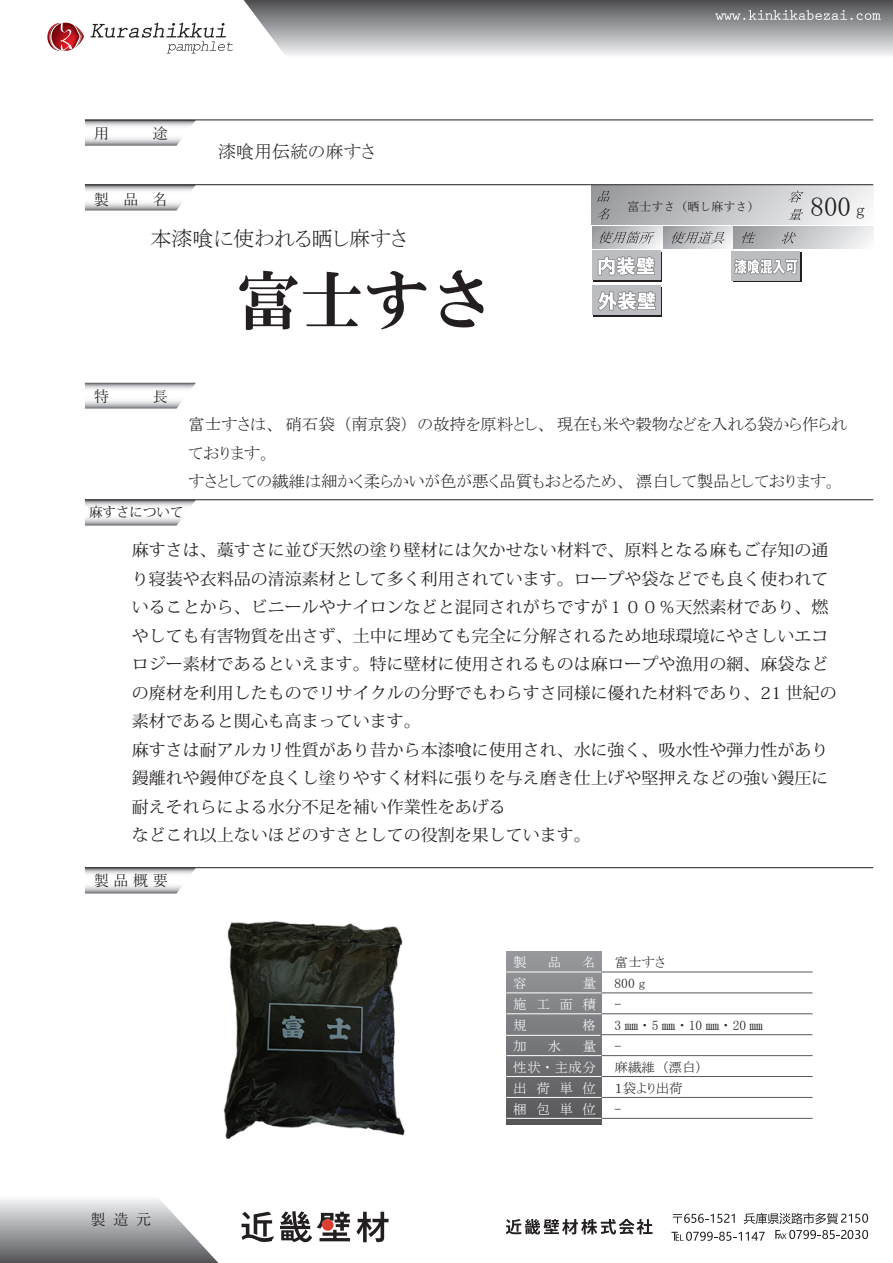
<style>
.page{position:relative;width:893px;height:1263px;background:#fff}
.page>*{position:absolute;margin:0;border:0;box-sizing:border-box;transform-origin:0 0}
.t1{font:64.5px "HG Mincho E";color:#231f20}
.t2{font:27px "MS P Mincho";color:#231f20}
.t3{font:21px "MS P Mincho";color:#231f20}
.t4{font:18px "MS P Mincho";color:#231f20}
.t5{font:16.5px/28.5px "Koz Min Pr 6 N";color:#231f20}
.t6{font:16.5px/28.5px "MS P Mincho";color:#231f20}
.t7{font:15px "Yu Mincho";letter-spacing:.515em;color:#231f20}
.t8{font:13.5px/21px "MS P Mincho";color:#231f20}
.t9{font:13.5px/21px "MS P Mincho";letter-spacing:.71em;color:#fff;text-align:justify}
.t10{font:13.5px "Koz Min Pr 6 N";color:#231f20}
.t11{font:12px "Yu Mincho";color:#231f20}
.s1{font-size:18px}
</style>
<div class="page">
<div style="left:506px;top:951px;width:96px;height:174px;background:linear-gradient(to bottom,#9a9c9f,#58585b)"></div>
<div style="left:591px;top:186px;width:282px;height:38px;background:linear-gradient(to right,#999a9e,#f5f5f6)"></div>
<svg style="left:85px;top:868px;width:111px;height:25px"></svg>
<svg style="left:85px;top:383px;width:111px;height:25px"></svg>
<svg style="left:85px;top:500px;width:111px;height:25px"></svg>
<svg style="left:85px;top:185px;width:111px;height:25px"></svg>
<svg style="left:85px;top:121px;width:110px;height:25px"></svg>
<svg style="left:47px;top:23px;width:37px;height:28px"></svg>
<svg style="left:91px;top:23px;width:142px;height:30px"></svg>
<svg style="left:0;top:1199px;width:218px;height:64px"></svg>
<svg style="left:241px;top:1212px;width:33px;height:30px"></svg>
<svg style="left:356px;top:1212px;width:33px;height:30px"></svg>
<svg style="left:280px;top:1211px;width:70px;height:31px"></svg>
<svg style="left:673px;top:1214px;width:62px;height:9px"></svg>
<svg style="left:744px;top:1213px;width:124px;height:11px"></svg>
<svg style="left:671px;top:1231px;width:94px;height:10px"></svg>
<svg style="left:775px;top:1230px;width:93px;height:9px"></svg>
<svg style="left:506px;top:1219px;width:146px;height:15px"></svg>
<svg style="left:244px;top:0;width:649px;height:55px;background:#a0a1a4"></svg>
<svg style="left:597px;top:191px;width:13px;height:11px"></svg>
<svg style="left:597px;top:208px;width:13px;height:12px"></svg>
<div style="left:733px;top:227px;width:141px;height:21px;background:linear-gradient(to right,#989a9e,#f4f5f5)"></div>
<div style="left:662px;top:227px;width:71px;height:21px;background:linear-gradient(to right,#9e9fa3,#edeeef)"></div>
<div style="left:592px;top:227px;width:70px;height:21px;background:linear-gradient(to right,#9e9fa4,#ecedee)"></div>
<svg style="left:599px;top:231px;width:56px;height:13px"></svg>
<svg style="left:671px;top:231px;width:53px;height:13px"></svg>
<svg style="left:742px;top:232px;width:13px;height:12px"></svg>
<svg style="left:782px;top:232px;width:14px;height:12px"></svg>
<svg style="left:788px;top:191px;width:15px;height:12px"></svg>
<svg style="left:788px;top:209px;width:15px;height:11px"></svg>
<hr style="left:602px;top:992px;width:211px;height:1px;background:#57585a">
<hr style="left:602px;top:1013px;width:211px;height:1px;background:#57585a">
<hr style="left:602px;top:1034px;width:211px;height:1px;background:#57585a">
<hr style="left:602px;top:1055px;width:211px;height:1px;background:#57585a">
<hr style="left:602px;top:1076px;width:211px;height:1px;background:#57585a">
<hr style="left:602px;top:1097px;width:211px;height:1px;background:#57585a">
<hr style="left:602px;top:1118px;width:211px;height:1px;background:#57585a">
<hr style="left:602px;top:972px;width:211px;height:1px;background:#57585a">
<hr style="left:506px;top:993px;width:96px;height:1px;background:#fff">
<hr style="left:506px;top:1013px;width:96px;height:1px;background:#fff">
<hr style="left:506px;top:1055px;width:96px;height:1px;background:#fff">
<hr style="left:506px;top:1076px;width:96px;height:1px;background:#fff">
<hr style="left:506px;top:1097px;width:96px;height:1px;background:#fff">
<hr style="left:506px;top:1118px;width:96px;height:1px;background:#fff">
<hr style="left:506px;top:972px;width:96px;height:1px;background:#fff">
<hr style="left:85px;top:867px;width:788px;height:1px;background:#231f20">
<hr style="left:85px;top:499px;width:788px;height:1px;background:#231f20">
<hr style="left:85px;top:184px;width:788px;height:1px;background:#231f20">
<hr style="left:85px;top:120px;width:788px;height:1px;background:#231f20">
<hr style="left:505px;top:1035px;width:95px;height:1px;background:#fff">
<div style="left:594px;top:252px;width:68px;height:29px;background:#231f20"></div>
<div style="left:592px;top:251px;width:69px;height:29px;background:#bcbdc0"></div>
<svg style="left:597px;top:256px;width:58px;height:20px"></svg>
<div style="left:594px;top:287px;width:68px;height:29px;background:#231f20"></div>
<div style="left:592px;top:286px;width:69px;height:29px;background:#bcbdc0"></div>
<svg style="left:597px;top:291px;width:59px;height:20px"></svg>
<div style="left:733px;top:253px;width:68px;height:29px;background:#bcbdc0"></div>
<div style="left:732px;top:251px;width:68px;height:29px;background:#bcbdc0"></div>
<svg style="left:734px;top:258px;width:64px;height:17px"></svg>
<img style="left:223px;top:921px;width:182px;height:218px">
<p class="t7" style="left:94px;top:120px;width:17px">用</p>
<p class="t7" style="left:153px;top:120px;width:16px">途</p>
<p class="t7" style="left:94px;top:185px;width:75px">製品名</p>
<p class="t4" style="left:218px;top:143px;width:158px">漆喰用伝統の麻すさ</p>
<p class="t3" style="left:151px;top:228px;width:258px">本漆喰に使われる晒し麻すさ</p>
<p class="t7" style="left:94px;top:383px;width:17px">特</p>
<p class="t7" style="left:153px;top:383px;width:16px">長</p>
<h1 class="t1" style="left:235px;top:267px;width:259px">富士すさ</h1>
<p class="t11" style="left:627px;top:196px;width:133px">富士すさ（晒し麻すさ）</p>
<h2 class="t2" style="left:811px;top:193px;width:56px">800 <span class="s1">g</span></h2>
<p class="t6" style="left:188px;top:410px;width:660px">富士すさは、硝石袋（南京袋）の故持を原料とし、現在も米や穀物などを入れる袋から作られております。<br>すさとしての繊維は細かく柔らかいが色が悪く品質もおとるため、漂白して製品としております。</p>
<p class="t10" style="left:89px;top:504px;width:96px">麻すさについて</p>
<p class="t5" style="left:132px;top:536px;width:706px">麻すさは、藁すさに並び天然の塗り壁材には欠かせない材料で、原料となる麻もご存知の通り寝装や衣料品の清涼素材として多く利用されています。ロープや袋などでも良く使われていることから、ビニールやナイロンなどと混同されがちですが１００％天然素材であり、燃やしても有害物質を出さず、土中に埋めても完全に分解されるため地球環境にやさしいエコロジー素材であるといえます。特に壁材に使用されるものは麻ロープや漁用の網、麻袋などの廃材を利用したものでリサイクルの分野でもわらすさ同様に優れた材料であり、21 世紀の素材であると関心も高まっています。<br>麻すさは耐アルカリ性質があり昔から本漆喰に使用され、水に強く、吸水性や弾力性があり鏝離れや鏝伸びを良くし塗りやすく材料に張りを与え磨き仕上げや堅押えなどの強い鏝圧に耐えそれらによる水分不足を補い作業性をあげる<br>などこれ以上ないほどのすさとしての役割を果しています。</p>
<p class="t7" style="left:94px;top:866px;width:75px">製品概要</p>
<p class="t7" style="left:91px;top:1205px;width:62px">製造元</p>
<p class="t9" style="left:513px;top:952px;width:15px">製</p>
<p class="t9" style="left:548px;top:952px;width:15px">品</p>
<p class="t9" style="left:583px;top:952px;width:15px">名</p>
<p class="t9" style="left:513px;top:973px;width:15px">容</p>
<p class="t9" style="left:513px;top:973px;width:84px;text-indent:69px">量施工面積規</p>
<p class="t9" style="left:583px;top:1015px;width:15px">格</p>
<p class="t9" style="left:513px;top:1036px;width:15px">加</p>
<p class="t9" style="left:548px;top:1036px;width:15px">水</p>
<p class="t9" style="left:513px;top:1036px;width:84px;text-indent:69px">量性状・主成分出荷単位梱包単位</p>
<p class="t8" style="left:614px;top:951px;width:150px">富士すさ<br>800 g<br>-<br>3㎜・5㎜・10㎜・20㎜-<br>麻繊維（漂白）<br>１袋より出荷<br>-</p>
</div>
